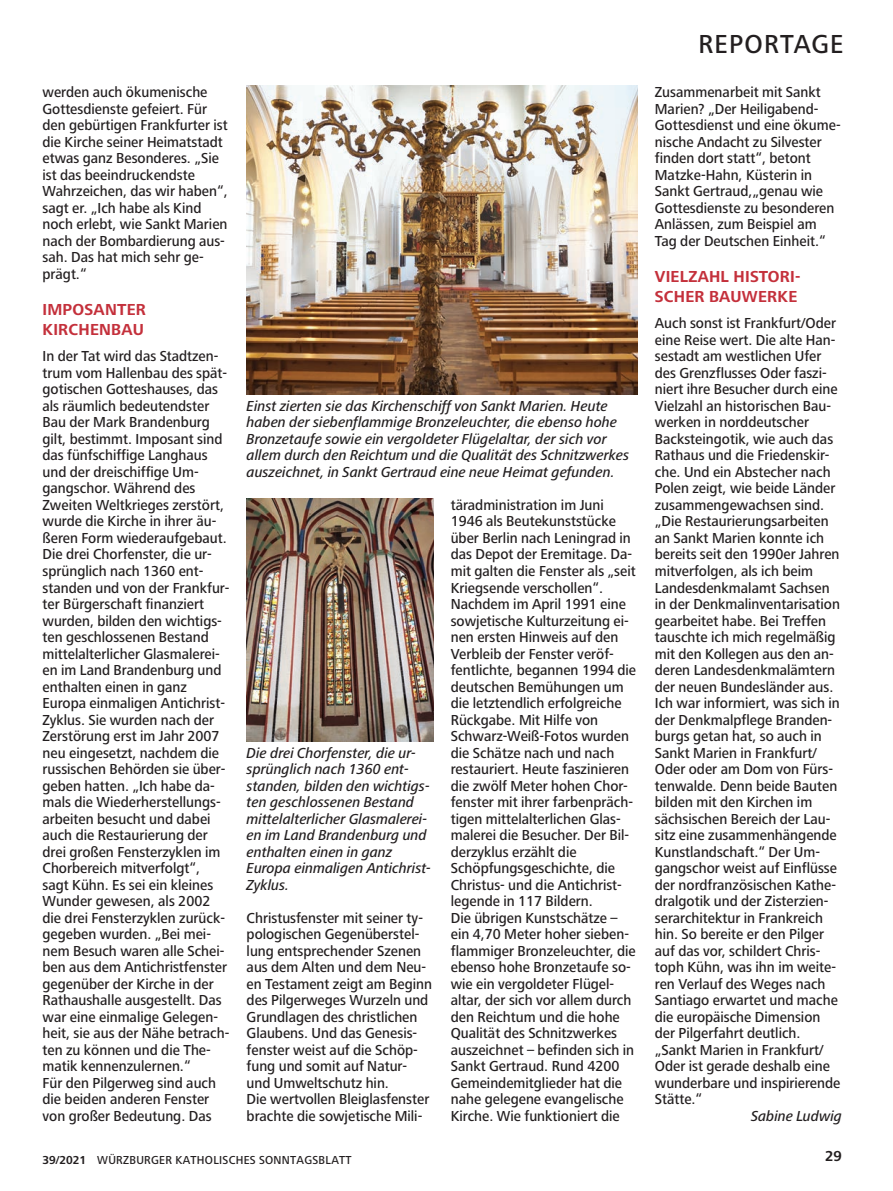
<style>
.page{position:relative;width:893px;height:1191px;background:#fff}
.page>*{position:absolute;margin:0;border:0;box-sizing:border-box;transform-origin:0 0}
.t1{font:500 27px "Frutiger Next LT";letter-spacing:.05em;color:#231f20;scale:.95 1}
.t2{font:700 16.5px/19.5px "Frutiger Next LT";letter-spacing:.015em;color:#c4303b}
.t3{font:500 15px/16.5px "Frutiger Next LT";color:#231f20;scale:.95 1}
.t4{font:italic 500 15px/16.5px "Frutiger Next LT";color:#231f20;scale:.95 1}
.t5{font:700 15px "Frutiger Next LT";color:#231f20;scale:.95 1}
.t6{font:500 12px "Frutiger Next LT";letter-spacing:.025em;color:#231f20;scale:.95 1}
.t7{font:700 12px "Frutiger Next LT";color:#231f20;scale:.95 1}
</style>
<div class="page">
<img style="left:247px;top:85px;width:391px;height:309px">
<img style="left:247px;top:499px;width:187px;height:242px">
<p class="t3" style="left:43px;top:84px;width:196px">werden auch ökumenische<br>Gottesdienste gefeiert. Für den gebürtigen Frankfurter ist die Kirche seiner Heimatstadt etwas ganz Besonderes. „Sie ist das beeindruckendste<br>Wahrzeichen, das wir haben“, sagt er. „Ich habe als Kind noch erlebt, wie Sankt Marien nach der Bombardierung aus&shy;sah. Das hat mich sehr ge&shy;prägt.“</p>
<p class="t2" style="left:43px;top:300px;width:105px">IMPOSANTER<br>KIRCHENBAU</p>
<p class="t3" style="left:43px;top:348px;width:198px">In der Tat wird das Stadtzen&shy;trum vom Hallenbau des spät&shy;gotischen Gotteshauses, das als räumlich bedeutendster<br>Bau der Mark Brandenburg gilt, bestimmt. Imposant sind das fünfschiffige Langhaus und der dreischiffige Um&shy;gangschor. Während des<br>Zweiten Weltkrieges zerstört, wurde die Kirche in ihrer äu&shy;ßeren Form wiederaufgebaut.<br>Die drei Chorfenster, die ur&shy;sprünglich nach 1360 ent&shy;standen und von der Frankfur&shy;ter Bürgerschaft finanziert wurden, bilden den wichtigs&shy;ten geschlossenen Bestand mittelalterlicher Glasmalerei&shy;en im Land Brandenburg und enthalten einen in ganz<br>Europa einmaligen Antichrist-<br>Zyklus. Sie wurden nach der<br>Zerstörung erst im Jahr 2007 neu eingesetzt, nachdem die russischen Behörden sie über&shy;geben hatten. „Ich habe da&shy;mals die Wiederherstellungs&shy;arbeiten besucht und dabei auch die Restaurierung der drei großen Fensterzyklen im<br>Chorbereich mitverfolgt“, sagt Kühn. Es sei ein kleines<br>Wunder gewesen, als 2002 die drei Fensterzyklen zurück&shy;gegeben wurden. „Bei mei&shy;nem Besuch waren alle Schei&shy;ben aus dem Antichristfenster gegenüber der Kirche in der<br>Rathaushalle ausgestellt. Das war eine einmalige Gelegen&shy;heit, sie aus der Nähe betrach&shy;ten zu können und die The&shy;matik kennenzulernen.“<br>Für den Pilgerweg sind auch die beiden anderen Fenster von großer Bedeutung. Das</p>
<p class="t4" style="left:247px;top:398px;width:404px">Einst zierten sie das Kirchenschiff von Sankt Marien. Heute haben der siebenflammige Bronzeleuchter, die ebenso hohe Bronzetaufe sowie ein vergoldeter Flügelaltar, der sich vor allem durch den Reichtum und die Qualität des Schnitzwerkes auszeichnet, in Sankt Gertraud eine neue Heimat gefunden.</p>
<p class="t4" style="left:247px;top:744px;width:195px">Die drei Chorfenster, die ur&shy;sprünglich nach 1360 ent&shy;standen, bilden den wichtigs&shy;ten geschlossenen Bestand mittelalterlicher Glasmalerei&shy;en im Land Brandenburg und enthalten einen in ganz<br>Europa einmaligen Antichrist-<br>Zyklus.</p>
<p class="t3" style="left:247px;top:909px;width:197px">Christusfenster mit seiner ty&shy;pologischen Gegenüberstel&shy;lung entsprechender Szenen aus dem Alten und dem Neu&shy;en Testament zeigt am Beginn des Pilgerweges Wurzeln und<br>Grundlagen des christlichen<br>Glaubens. Und das Genesis&shy;fenster weist auf die Schöp&shy;fung und somit auf Natur&shy;und Umweltschutz hin.<br>Die wertvollen Bleiglasfenster brachte die sowjetische Mili-</p>
<p class="t3" style="left:451px;top:497px;width:197px">täradministration im Juni<br>1946 als Beutekunststücke über Berlin nach Leningrad in das Depot der Eremitage. Da&shy;mit galten die Fenster als „seit<br>Kriegsende verschollen“.<br>Nachdem im April 1991 eine sowjetische Kulturzeitung ei&shy;nen ersten Hinweis auf den<br>Verbleib der Fenster veröf&shy;fentlichte, begannen 1994 die deutschen Bemühungen um die letztendlich erfolgreiche<br>Rückgabe. Mit Hilfe von<br>Schwarz-Weiß-Fotos wurden die Schätze nach und nach restauriert. Heute faszinieren die zwölf Meter hohen Chor&shy;fenster mit ihrer farbenpräch&shy;tigen mittelalterlichen Glas&shy;malerei die Besucher. Der Bil&shy;derzyklus erzählt die<br>Schöpfungsgeschichte, die<br>Christus- und die Antichrist - legende in 117 Bildern.<br>Die übrigen Kunstschätze – ein 4,70 Meter hoher sieben&shy;flammiger Bronzeleuchter, die ebenso hohe Bronzetaufe so&shy;wie ein vergoldeter Flügel - altar, der sich vor allem durch den Reichtum und die hohe<br>Qualität des Schnitzwerkes auszeichnet – befinden sich in<br>Sankt Gertraud. Rund 4200<br>Gemeindemitglieder hat die nahe gelegene evangelische<br>Kirche. Wie funktioniert die</p>
<h1 class="t1" style="left:698px;top:29px;width:154px">REPORTAGE</h1>
<p class="t3" style="left:655px;top:84px;width:197px">Zusammenarbeit mit Sankt<br>Marien? „Der Heiligabend-<br>Gottesdienst und eine ökume&shy;nische Andacht zu Silvester finden dort statt“, betont<br>Matzke-Hahn, Küsterin in<br>Sankt Gertraud,„genau wie<br>Gottesdienste zu besonderen<br>Anlässen, zum Beispiel am<br>Tag der Deutschen Einheit.“</p>
<p class="t2" style="left:655px;top:267px;width:147px">VIELZAHL HISTORI-<br>SCHER BAUWERKE</p>
<p class="t3" style="left:655px;top:315px;width:197px">Auch sonst ist Frankfurt/Oder eine Reise wert. Die alte Han&shy;sestadt am westlichen Ufer des Grenzflusses Oder faszi&shy;niert ihre Besucher durch eine<br>Vielzahl an historischen Bau&shy;werken in norddeutscher<br>Backsteingotik, wie auch das<br>Rathaus und die Friedenskir&shy;che. Und ein Abstecher nach<br>Polen zeigt, wie beide Länder zusammengewachsen sind. „Die Restaurierungsarbeiten an Sankt Marien konnte ich bereits seit den 1990er Jahren mitverfolgen, als ich beim<br>Landesdenkmalamt Sachsen in der Denkmalinventarisation gearbeitet habe. Bei Treffen tauschte ich mich regelmäßig mit den Kollegen aus den an&shy;deren Landesdenkmalämtern der neuen Bundesländer aus.<br>Ich war informiert, was sich in der Denkmalpflege Branden&shy;burgs getan hat, so auch in<br>Sankt Marien in Frankfurt/<br>Oder oder am Dom von Fürs&shy;tenwalde. Denn beide Bauten bilden mit den Kirchen im sächsischen Bereich der Lau&shy;sitz eine zusammenhängende<br>Kunstlandschaft.“ Der Um&shy;gangschor weist auf Einflüsse der nordfranzösischen Kathe&shy;dralgotik und der Zisterzien&shy;serarchitektur in Frankreich hin. So bereite er den Pilger auf das vor, schildert Chris&shy;toph Kühn, was ihn im weite&shy;ren Verlauf des Weges nach<br>Santiago erwartet und mache die europäische Dimension der Pilgerfahrt deutlich. „Sankt Marien in Frankfurt/<br>Oder ist gerade deshalb eine wunderbare und inspirierende<br>Stätte.“</p>
<p class="t4" style="left:751px;top:1107px;width:97px">Sabine Ludwig</p>
<p class="t7" style="left:43px;top:1153px;width:48px">39/2021</p>
<p class="t5" style="left:825px;top:1147px;width:19px">29</p>
<p class="t6" style="left:97px;top:1153px;width:269px">WÜRZBURGER KATHOLISCHES SONNTAGSBLATT</p>
</div>
